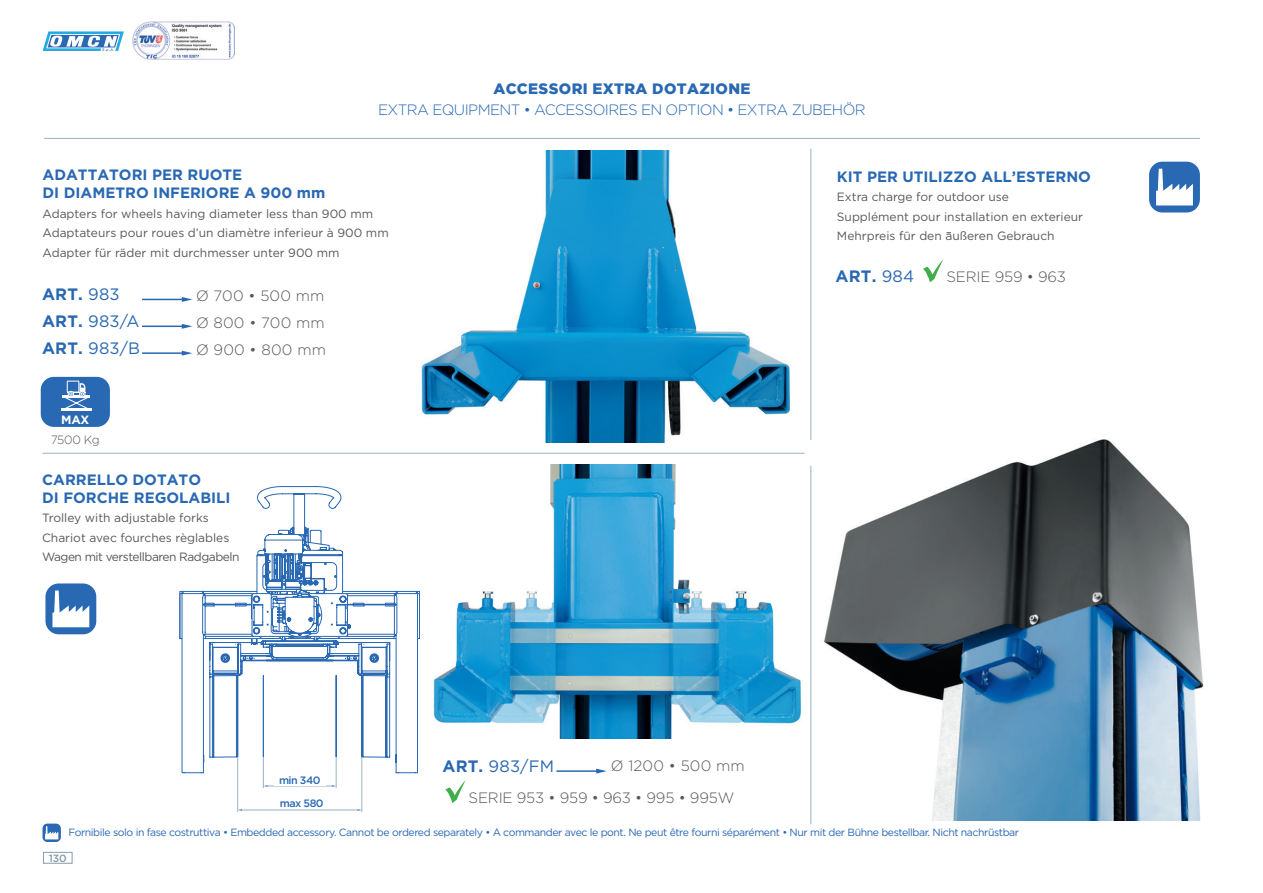
<style>
.page{position:relative;width:1263px;height:893px;background:#fff}
.page>*{position:absolute;margin:0;border:0;box-sizing:border-box;transform-origin:0 0}
.t1{font:16.5px/27px "Gotham";letter-spacing:.01em;color:#2968b3}
.t2{font:700 16.5px "Gotham";color:#2968b3}
.t3{font:700 15px/18px "Gotham";color:#2968b3}
.t4{font:300 15px/27px "Gotham";letter-spacing:-.01em;color:#57585a;text-align:justify}
.t5{font:300 15px "Gotham";letter-spacing:-.04em;color:#2968b3}
.t6{font:900 15px "Gotham";letter-spacing:.025em;color:#2968b3}
.t7{font:300 15px "Gotham";letter-spacing:.01em;color:#57585a}
.t8{font:12px/19.5px "Gotham";color:#57585a}
.t9{font:300 12px "Gotham";letter-spacing:-.035em;color:#57585a}
.t10{font:700 12px "Gotham";color:#fff}
.t11{font:500 10.65px/23.1px "Gotham";letter-spacing:-.05em;color:#2968b3}
.t12{font:10.5px "Gotham";letter-spacing:-.04em;color:#2968b3}
.t13{font:500 10.5px "Gotham";color:#849dab}
.s1{font-weight:700}
.s2{font-weight:400}
</style>
<div class="page">
<img style="left:133px;top:21px;width:101px;height:38px">
<svg style="left:42px;top:31px;width:82px;height:21px"></svg>
<div style="left:43px;top:852px;width:29px;height:11px;background:#fff;border:1px solid #849dab"></div>
<hr style="left:263px;top:758px;width:1px;height:30px;background:#98b3c3">
<hr style="left:336px;top:758px;width:1px;height:30px;background:#98b3c3">
<hr style="left:268px;top:786px;width:64px;height:1px;background:#98b3c3">
<hr style="left:237px;top:758px;width:1px;height:54px;background:#98b3c3">
<hr style="left:362px;top:758px;width:1px;height:54px;background:#98b3c3">
<hr style="left:242px;top:810px;width:116px;height:1px;background:#98b3c3">
<svg style="left:181px;top:757px;width:237px;height:16px"></svg>
<svg style="left:180px;top:486px;width:240px;height:271px"></svg>
<img style="left:810px;top:393px;width:394px;height:428px">
<img style="left:421px;top:151px;width:369px;height:291px">
<img style="left:433px;top:464px;width:369px;height:274px">
<hr style="left:44px;top:138px;width:1156px;height:1px;background:#97b4c4">
<hr style="left:43px;top:453px;width:762px;height:1px;background:#97b4c4">
<hr style="left:811px;top:149px;width:1px;height:291px;background:#97b4c4">
<hr style="left:811px;top:466px;width:1px;height:358px;background:#97b4c4">
<svg style="left:445px;top:780px;width:21px;height:23px"></svg>
<svg style="left:923px;top:260px;width:20px;height:22px"></svg>
<hr style="left:142px;top:299px;width:44px;height:1px;background:#2968b3">
<svg style="left:182px;top:297px;width:10px;height:5px"></svg>
<hr style="left:142px;top:326px;width:44px;height:1px;background:#2968b3">
<svg style="left:182px;top:324px;width:10px;height:5px"></svg>
<hr style="left:142px;top:352px;width:44px;height:2px;background:#2968b3">
<svg style="left:182px;top:351px;width:10px;height:5px"></svg>
<div style="left:41px;top:377px;width:69px;height:50px;background:#2968b3;border-radius:13px"></div>
<hr style="left:61px;top:409px;width:31px;height:2px;background:#fff">
<div style="left:67px;top:381px;width:12px;height:11px;border:1px solid #fff"></div>
<svg style="left:62px;top:383px;width:28px;height:26px"></svg>
<div style="left:45px;top:583px;width:51px;height:51px;background:#2968b3;border-radius:13px"></div>
<svg style="left:52px;top:590px;width:37px;height:37px"></svg>
<div style="left:1149px;top:162px;width:51px;height:50px;background:#2968b3;border-radius:13px"></div>
<svg style="left:1156px;top:169px;width:37px;height:36px"></svg>
<hr style="left:556px;top:770px;width:45px;height:2px;background:#2968b3">
<svg style="left:596px;top:769px;width:11px;height:4px"></svg>
<svg style="left:43px;top:824px;width:18px;height:18px"></svg>
<svg style="left:45px;top:826px;width:13px;height:13px"></svg>
<p class="t6" style="left:493px;top:80px;width:259px">ACCESSORI EXTRA DOTAZIONE</p>
<p class="t5" style="left:378px;top:102px;width:489px">EXTRA EQUIPMENT • ACCESSOIRES EN OPTION • EXTRA ZUBEHÖR</p>
<p class="t3" style="left:43px;top:165px;width:284px">ADATTATORI PER RUOTE<br>DI DIAMETRO INFERIORE A 900 mm</p>
<p class="t8" style="left:43px;top:204px;width:348px">Adapters for wheels having diameter less than 900 mm<br>Adaptateurs pour roues d’un diamètre inferieur à 900 mm<br>Adapter für räder mit durchmesser unter 900 mm</p>
<h1 class="t1" style="left:42px;top:281px;width:100px"><span class="s1">ART.</span> 983<br><span class="s1">ART.</span> 983/A<br><span class="s1">ART.</span> 983/B</h1>
<p class="t4" style="left:196px;top:282px;width:131px">ø 700 • 500 mm ø 800 • 700 mm ø 900 • 800 mm</p>
<p class="t10" style="left:61px;top:412px;width:30px">MAX</p>
<p class="t9" style="left:51px;top:433px;width:51px">7500 Kg</p>
<p class="t3" style="left:42px;top:470px;width:190px">CARRELLO DOTATO<br>DI FORCHE REGOLABILI</p>
<p class="t8" style="left:42px;top:508px;width:199px">Trolley with adjustable forks<br>Chariot avec fourches règlables<br>Wagen mit verstellbaren Radgabeln</p>
<p class="t11" style="left:279px;top:768px;width:46px">min 340 max 580</p>
<h1 class="t1" style="left:442px;top:752px;width:113px"><span class="s1">ART.</span> 983/FM</h1>
<p class="t4" style="left:469px;top:784px;width:267px">SERIE 953 • 959 • 963 • 995 • 995W</p>
<p class="t7" style="left:611px;top:758px;width:135px">ø 1200 • 500 mm</p>
<p class="t3" style="left:837px;top:167px;width:256px">KIT PER UTILIZZO ALL’ESTERNO</p>
<p class="t8" style="left:837px;top:187px;width:248px">Extra charge for outdoor use<br>Supplément pour installation en exterieur<br>Mehrpreis für den außeren Gebrauch</p>
<h1 class="t2" style="left:835px;top:266px;width:80px">ART. <span class="s2">984</span></h1>
<p class="t4" style="left:946px;top:263px;width:121px">SERIE 959 • 963</p>
<p class="t12" style="left:68px;top:825px;width:952px">Fornibile solo in fase costruttiva • Embedded accessory. Cannot be ordered separately • A commander avec le pont. Ne peut être fourni séparément • Nur mit der Bühne bestellbar. Nicht nachrüstbar</p>
<p class="t13" style="left:49px;top:852px;width:19px">130</p>
</div>
